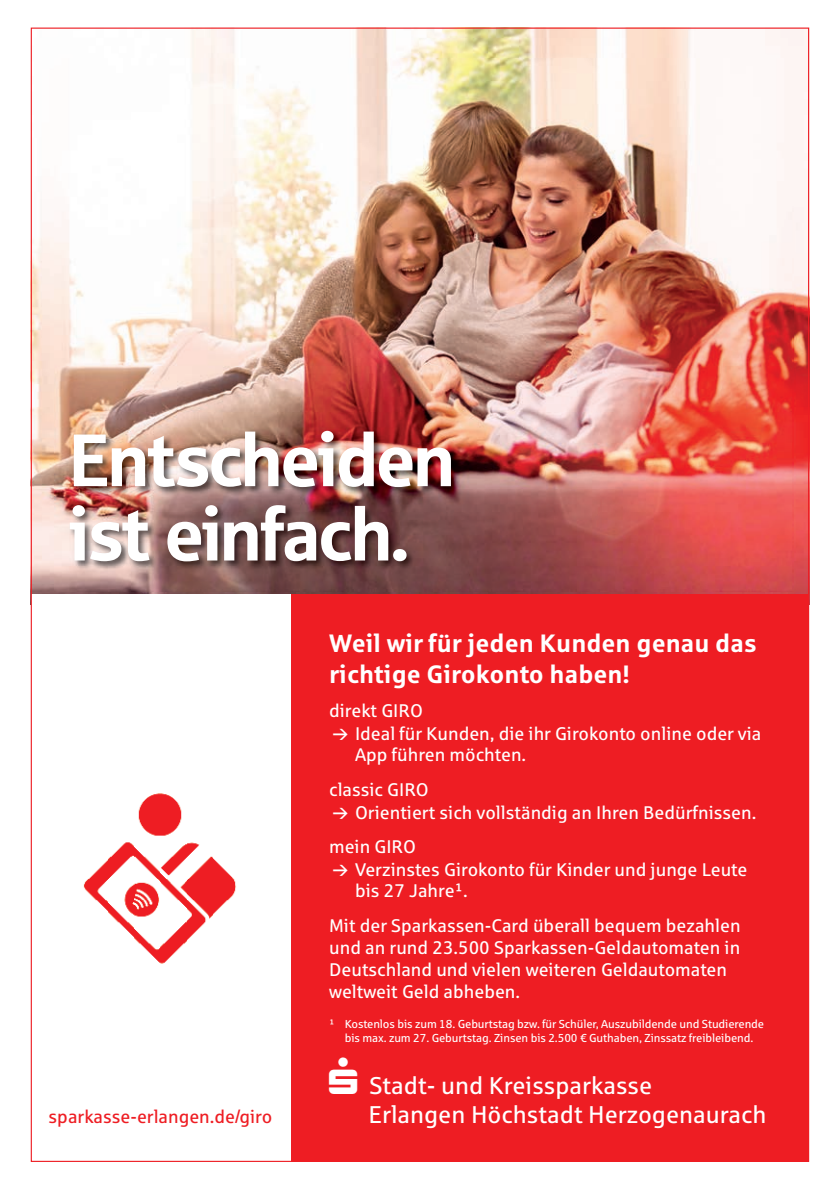
<style>
.page{position:relative;width:840px;height:1191px;background:#fff}
.page>*{position:absolute;margin:0;border:0;box-sizing:border-box;transform-origin:0 0}
.t1{font:74.2px/74.2px "Sparkasse Head";letter-spacing:-.015em;color:#fff}
.t2{font:700 25.2px/30.2px "Sparkasse Rg";color:#fff}
.t3{font:24.2px/28.2px "Sparkasse Rg";color:#fff}
.t4{font:18.2px/22px "Sparkasse Rg";color:#fff}
.t5{font:18.2px "Sparkasse Rg";color:#ee1d23}
.t6{font:11.6px/13.8px "Sparkasse Rg";letter-spacing:-.01em;color:#fff;text-align:center}
</style>
<div class="page">
<img style="left:33px;top:30px;width:773px;height:565px">
<img style="left:54px;top:58px;width:738px;height:533px">
<div style="left:290px;top:595px;width:518px;height:566px;background:#ee1d23"></div>
<img style="left:83px;top:793px;width:153px;height:171px">
<h1 class="t1" style="left:70px;top:420px;width:386px">Entscheiden ist einfach.</h1>
<p class="t5" style="left:49px;top:1105px;width:225px">sparkasse-erlangen.de/giro</p>
<h2 class="t2" style="left:329px;top:627px;width:429px">Weil wir für jeden Kunden genau das richtige Girokonto haben!</h2>
<p class="t4" style="left:355px;top:699px;width:407px;text-indent:-26px">direkt GIRO<br>Ideal für Kunden, die ihr Girokonto online oder via<br>App führen möchten.</p>
<p class="t4" style="left:355px;top:778px;width:402px;line-height:22.6px;text-indent:-26px">classic GIRO<br>Orientiert sich vollständig an Ihren Bedürfnissen.</p>
<p class="t4" style="left:355px;top:835px;width:393px;text-indent:-26px">mein GIRO<br>Verzinstes Girokonto für Kinder und junge Leute bis 27 Jahre¹.</p>
<p class="t4" style="left:329px;top:914px;width:412px">Mit der Sparkassen-Card überall bequem bezahlen und an rund 23.500 Sparkassen-Geldautomaten in Deutschland und vielen weiteren Geldautomaten weltweit Geld abheben.</p>
<p class="t6" style="left:329px;top:1016px;width:436px">¹ Kostenlos bis zum 18. Geburtstag bzw. für Schüler, Auszubildende und Studierende bis max. zum 27. Geburtstag. Zinsen bis 2.500 € Guthaben, Zinssatz freibleibend.</p>
<h3 class="t3" style="left:368px;top:1071px;width:399px">Stadt- und Kreissparkasse<br>Erlangen Höchstadt Herzogenaurach</h3>
</div>
